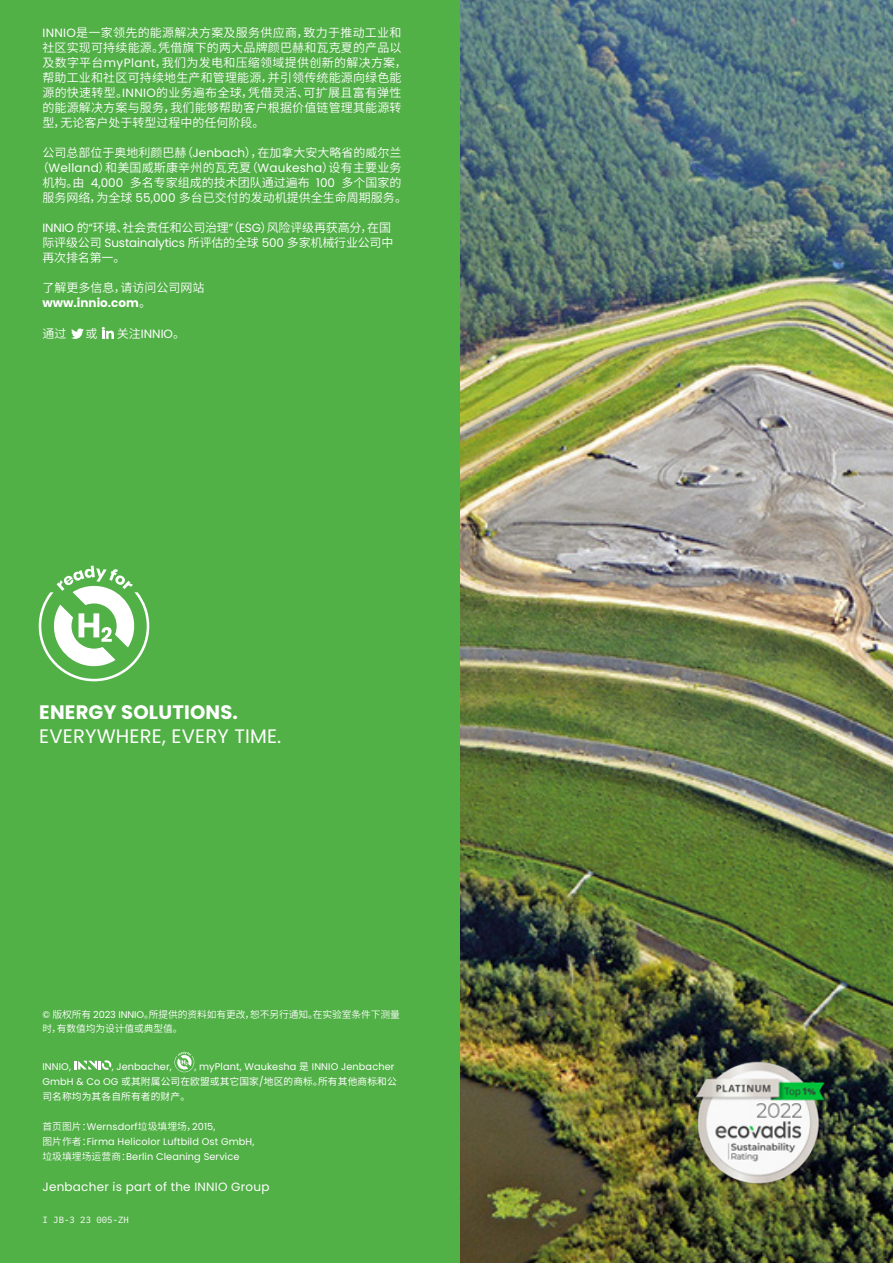
<style>
.page{position:relative;width:893px;height:1263px;background:#fff}
.page>*{position:absolute;margin:0;border:0;box-sizing:border-box;transform-origin:0 0}
.t1{font:19.5px "Poppins";letter-spacing:.01em;color:#fff}
.t2{font:700 19.5px "Poppins";letter-spacing:.01em;color:#fff}
.t3{font:12px/15px "Source Han Sans CN";letter-spacing:.015em;color:#fff}
.t4{font:12px/15px "Source Han Sans CN";letter-spacing:-.015em;color:#fff}
.t5{font:12px "Poppins";letter-spacing:.02em;color:#fff}
.t6{font:700 12px "Poppins";color:#fff}
.t7{font:9.75px/15px "Poppins";letter-spacing:.01em;color:#fff}
.t8{font:9.75px/13.5px "Source Han Sans CN";letter-spacing:-.01em;color:#fff}
.t9{font:9.75px/15px "Source Han Sans CN";letter-spacing:.01em;color:#fff}
.t10{font:9px "IBM Plex Mono";color:#fff}
.s1{font-family:"Poppins"}
.s2{font-family:"Source Han Sans CN";font-weight:400}
.s3{font-family:"Source Han Sans CN"}
</style>
<div class="page">
<img style="left:459px;top:0;width:434px;height:1263px">
<img style="left:649px;top:1060px;width:222px;height:125px">
<div style="left:0;top:0;width:459px;height:1263px;background:#51b046"></div>
<svg style="left:39px;top:566px;width:110px;height:115px"></svg>
<svg style="left:74px;top:1060px;width:37px;height:10px"></svg>
<svg style="left:174px;top:1051px;width:20px;height:21px"></svg>
<svg style="left:71px;top:328px;width:13px;height:11px"></svg>
<svg style="left:102px;top:327px;width:12px;height:12px"></svg>
<p class="t3" style="left:42px;top:25px;width:366px"><span class="s1">INNIO</span>是一家领先的能源解决方案及服务供应商，致力于推动工业和社区实现可持续能源。凭借旗下的两大品牌颜巴赫和瓦克夏的产品以及数字平台<span class="s1">myPlant</span>，我们为发电和压缩领域提供创新的解决方案，帮助工业和社区可持续地生产和管理能源，并引领传统能源向绿色能源的快速转型。<span class="s1">INNIO</span>的业务遍布全球，凭借灵活、可扩展且富有弹性的能源解决方案与服务，我们能够帮助客户根据价值链管理其能源转型，无论客户处于转型过程中的任何阶段。</p>
<p class="t3" style="left:37px;top:145px;width:372px;text-align:center">公司总部位于奥地利颜巴赫（<span class="s1">Jenbach</span>），在加拿大安大略省的威尔兰（<span class="s1">Welland</span>）和美国威斯康辛州的瓦克夏（<span class="s1">Waukesha</span>）设有主要业务机构。由 <span class="s1">4,000</span> 多名专家组成的技术团队通过遍布 <span class="s1">100</span> 多个国家的服务网络，为全球 <span class="s1">55,000</span> 多台已交付的发动机提供全生命周期服务。</p>
<p class="t4" style="left:42px;top:220px;width:353px"><span class="s1">INNIO</span> 的<span class="s1">“</span>环境、社会责任和公司治理（<span class="s1">” ESG</span>）风险评级再获高分，在国际评级公司 <span class="s1">Sustainalytics</span> 所评估的全球 <span class="s1">500</span> 多家机械行业公司中再次排名第一。</p>
<p class="t3" style="left:42px;top:280px;width:163px">了解更多信息，请访问公司网站</p>
<p class="t6" style="left:42px;top:296px;width:110px">www.innio.com<span class="s2">。</span></p>
<p class="t3" style="left:42px;top:326px;width:25px">通过</p>
<p class="t3" style="left:86px;top:326px;width:13px">或</p>
<p class="t5" style="left:117px;top:327px;width:70px"><span class="s3">关注</span>INNIO<span class="s3">。</span></p>
<h1 class="t2" style="left:39px;top:701px;width:200px">ENERGY SOLUTIONS.</h1>
<h1 class="t1" style="left:39px;top:725px;width:244px">EVERYWHERE, EVERY TIME.</h1>
<p class="t8" style="left:42px;top:1008px;width:359px"><span class="s1">©</span> 版权所有 <span class="s1">2023 INNIO</span>。所提供的资料如有更改，恕不另行通知。在实验室条件下测量时，有数值均为设计值或典型值。</p>
<p class="t7" style="left:42px;top:1059px;width:30px">INNIO,</p>
<p class="t7" style="left:112px;top:1059px;width:62px">, Jenbacher,</p>
<p class="t7" style="left:194px;top:1059px;width:202px">, myPlant, Waukesha <span class="s3">是</span> INNIO Jenbacher</p>
<p class="t9" style="left:42px;top:1074px;width:356px"><span class="s1">GmbH &amp; Co OG</span> 或其附属公司在欧盟或其它国家<span class="s1">/</span>地区的商标。所有其他商标和公司名称均为其各自所有者的财产。</p>
<p class="t7" style="left:42px;top:1119px;width:213px"><span class="s3">首页图片：</span>Wernsdorf<span class="s3">垃圾填埋场，</span>2015,<br><span class="s3">图片作者：</span>Firma Helicolor Luftbild Ost GmbH,<span class="s3">垃圾填埋场运营商：</span>Berlin Cleaning Service</p>
<p class="t5" style="left:42px;top:1180px;width:229px">Jenbacher is part of the INNIO Group</p>
<p class="t10" style="left:43px;top:1213px;width:88px">I JB-3 23 005-ZH</p>
</div>
